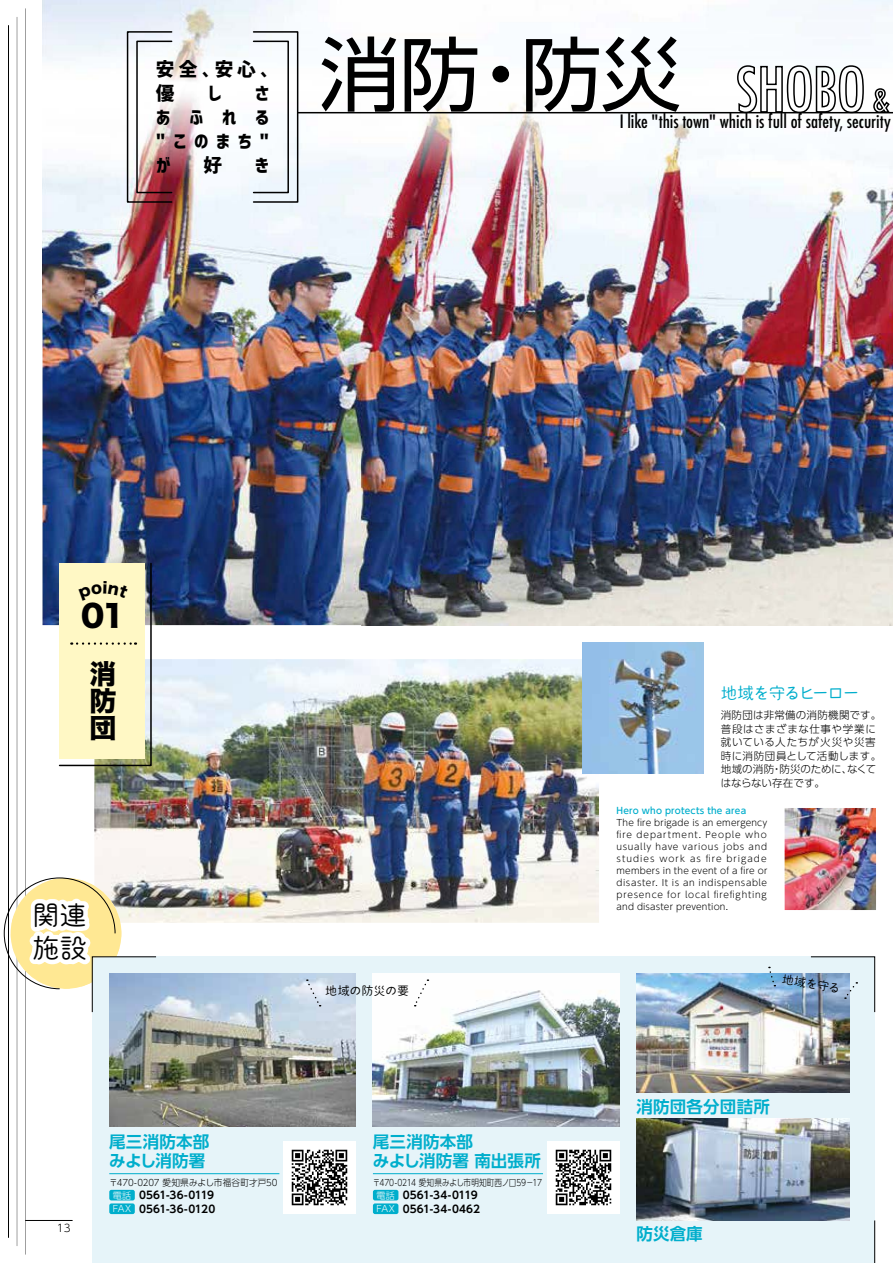
<style>
.page{position:relative;width:893px;height:1263px;background:#fff}
.page>*{position:absolute;margin:0;border:0;box-sizing:border-box;transform-origin:0 0}
.t1{font:81px "UD Shin Go Pro";color:#000}
.t2{font:30px "Hira Kaku Std W8";color:#000}
.t3{font:27px/33px "Kinuta Maru Maru GA Lr Std N R";color:#000}
.t4{font:27px/27px "Hira Kaku Std W8";color:#000;text-align:justify}
.t5{font:18.6px/24px "Corporate Logo Bold";letter-spacing:.41em;color:#000}
.t6{font:500 condensed 18px "Futura";letter-spacing:-.005em;color:#000}
.t7{font:700 16.5px/19.5px "UD Shin Go Pro De";letter-spacing:.01em;color:#00aecc}
.t8{font:16.5px "Kinuta Maru Maru GA Lr Std N R";letter-spacing:-.07em;color:#00aecc}
.t9{font:12px "Kinuta Maru Maru GA Lr Std N R";letter-spacing:-.005em;color:#000}
.t10{font:300 10.5px/13.5px "UD Shin Go Pro";letter-spacing:.03em;color:#000}
.t11{font:700 10.5px/13.6px "UD Shin Go Pro De";letter-spacing:-.01em;color:#000}
.t12{font:700 10.5px/13.6px "UD Shin Go Pro De";letter-spacing:.015em;color:#000}
.t13{font:300 9px/12px "UD Shin Go Pro";letter-spacing:.02em;color:#000;text-align:justify}
.t14{font:300 9px "UD Shin Go Pro";letter-spacing:-.025em;color:#000;scale:.84 1}
.t15{font:300 9px "UD Shin Go Pro";letter-spacing:-.01em;color:#000;scale:.96 1}
.t16{font:500 9px "UD Shin Go Pro";letter-spacing:.025em;color:#00aecc}
.s1{font-family:"UD Shin Go Pro";font-weight:300;font-size:9px;color:#fff}
</style>
<div class="page">
<hr style="left:298px;top:112px;width:595px;height:1px;background:#000">
<img style="left:4px;top:8px;width:887px;height:1255px">
<h3 class="t5" style="left:156px;top:57px;width:124px">安全、安心、優</h3>
<h3 class="t5" style="left:208px;top:81px;width:15px">し</h3>
<h3 class="t5" style="left:156px;top:81px;width:115px;text-align:justify;text-indent:99px">さあふれる"このまち"が</h3>
<h3 class="t5" style="left:204px;top:153px;width:20px">好</h3>
<h3 class="t5" style="left:255px;top:153px;width:16px">き</h3>
<h1 class="t1" style="left:319px;top:9px;width:364px">消防・防災</h1>
<h3 class="t6" style="left:620px;top:110px;width:272px">I like "this town" which is full of safety, security</h3>
<h2 class="t2" style="left:81px;top:599px;width:46px">01</h2>
<h3 class="t4" style="left:90px;top:661px;width:28px">消防団</h3>
<h3 class="t3" style="left:33px;top:898px;width:56px">関連施設</h3>
<h3 class="t9" style="left:325px;top:983px;width:85px">地域の防災の要</h3>
<p class="t10" style="left:57px;top:1221px;width:15px">13</p>
<h3 class="t7" style="left:109px;top:1131px;width:102px">尾三消防本部みよし消防署</h3>
<p class="t15" style="left:109px;top:1175px;width:177px">〒470-0207 愛知県みよし市福谷町才戸50</p>
<p class="t11" style="left:113px;top:1188px;width:104px"><span class="s1">電話</span> 0561-36-0119<br><span class="s1">FAX</span> 0561-36-0120</p>
<h3 class="t7" style="left:373px;top:1131px;width:169px">尾三消防本部<br>みよし消防署 南出張所</h3>
<p class="t14" style="left:373px;top:1175px;width:203px">〒470-0214 愛知県みよし市明知町西ノ口59－17</p>
<p class="t12" style="left:377px;top:1188px;width:105px"><span class="s1">電話</span> 0561-34-0119<br><span class="s1">FAX</span> 0561-34-0462</p>
<h3 class="t8" style="left:721px;top:682px;width:140px">地域を守るヒーロー</h3>
<p class="t10" style="left:721px;top:708px;width:162px">消防団は非常備の消防機関です。普段はさまざまな仕事や学業に就いている人たちが火災や災害時に消防団員として活動します。地域の消防・防災のために、なくてはならない存在です。</p>
<p class="t16" style="left:617px;top:803px;width:131px">Hero who protects the area</p>
<p class="t13" style="left:617px;top:816px;width:152px">The fire brigade is an emergency fire department. People who usually have various jobs and studies work as fire brigade members in the event of a fire or disaster. It is an indispensable presence for local firefighting and disaster prevention.</p>
<h3 class="t9" style="left:783px;top:971px;width:60px;rotate:10deg">地域を守る</h3>
<h3 class="t7" style="left:637px;top:1096px;width:135px">消防団各分団詰所</h3>
<h3 class="t7" style="left:637px;top:1224px;width:68px">防災倉庫</h3>
</div>
